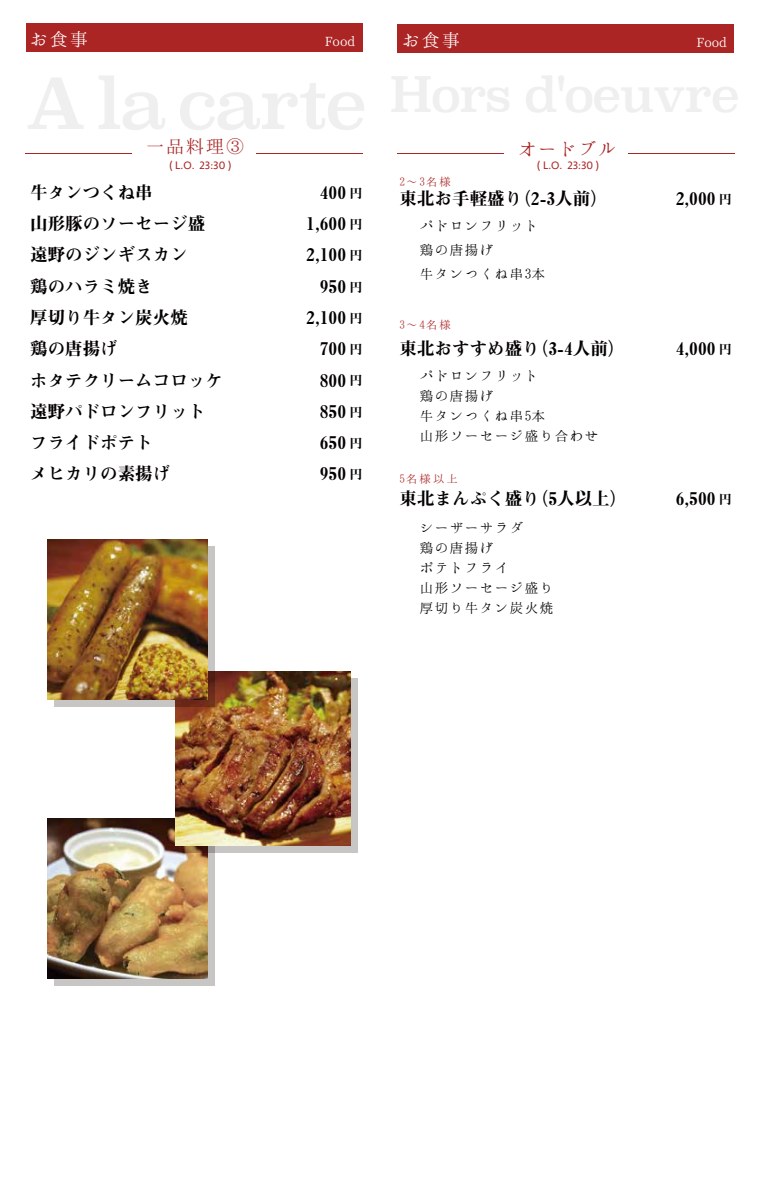
<style>
.page{position:relative;width:766px;height:1197px;background:#fff}
.page>*{position:absolute;margin:0;border:0;box-sizing:border-box;transform-origin:0 0}
.t1{font:20px "Hannari Mincho";color:#aa2524}
.t2{font:20px "Hannari Mincho";color:#fff}
.t3{font:17.5px/31.2px "Midashi Min Pro MA31";color:#040000}
.t4{font:15px/20px "Hannari Mincho";color:#040000}
.t5{font:12.5px "Hannari Mincho";letter-spacing:.075em;color:#aa2524}
.t6{font:12.5px "Midashi Min Pro MA31";color:#040000}
.t7{font:12.5px "Noto Serif CJ Kjp";color:#fff}
.t8{font:11.25px "Seravek";color:#aa2524}
</style>
<div class="page">
<div style="left:55px;top:825px;width:160px;height:160px;background:linear-gradient(to right,#c8c5c5,#c8c5c5)"></div>
<img style="left:48px;top:818px;width:160px;height:160px">
<svg style="left:183px;top:678px;width:174px;height:174px;background:#bdb1aa"></svg>
<img style="left:176px;top:671px;width:174px;height:174px">
<svg style="left:55px;top:546px;width:160px;height:160px;background:#ae9c96"></svg>
<img style="left:48px;top:539px;width:160px;height:160px">
<hr style="left:26px;top:153px;width:106px;height:1px;background:#aa2524">
<hr style="left:256px;top:153px;width:106px;height:1px;background:#aa2524">
<div style="left:26px;top:23px;width:336px;height:29px;background:#aa2524"></div>
<hr style="left:397px;top:154px;width:106px;height:1px;background:#aa2524">
<hr style="left:627px;top:154px;width:107px;height:1px;background:#aa2524">
<div style="left:397px;top:24px;width:337px;height:28px;background:#aa2524"></div>
<p class="t2" style="left:30px;top:29px;width:61px">お食事</p>
<p class="t7" style="left:324px;top:35px;width:32px">Food</p>
<p class="t1" style="left:146px;top:135px;width:101px">一品料理③</p>
<p class="t8" style="left:169px;top:156px;width:64px">( L.O. 23:30 )</p>
<p class="t3" style="left:30px;top:175px;width:194px">牛タンつくね串<br>山形豚のソーセージ盛遠野のジンギスカン<br>鶏のハラミ焼き<br>厚切り牛タン炭火焼<br>鶏の唐揚げ<br>ホタテクリームコロッケ遠野パドロンフリットフライドポテト<br>メヒカリの素揚げ</p>
<p class="t3" style="left:306px;top:175px;width:41px;text-align:right">400<br>1,600<br>2,100<br>950<br>2,100<br>700<br>800<br>850<br>650<br>950</p>
<p class="t6" style="left:350px;top:183px;width:14px">円</p>
<p class="t6" style="left:350px;top:215px;width:14px">円</p>
<p class="t6" style="left:350px;top:246px;width:14px">円</p>
<p class="t6" style="left:350px;top:277px;width:14px">円</p>
<p class="t6" style="left:350px;top:308px;width:14px">円</p>
<p class="t6" style="left:350px;top:340px;width:14px">円</p>
<p class="t6" style="left:350px;top:371px;width:14px">円</p>
<p class="t6" style="left:350px;top:402px;width:14px">円</p>
<p class="t6" style="left:350px;top:433px;width:14px">円</p>
<p class="t6" style="left:350px;top:465px;width:14px">円</p>
<p class="t2" style="left:401px;top:29px;width:61px">お食事</p>
<p class="t7" style="left:696px;top:35px;width:32px">Food</p>
<p class="t1" style="left:518px;top:139px;width:101px">オードブル</p>
<p class="t5" style="left:399px;top:175px;width:54px">2～3名様</p>
<p class="t8" style="left:536px;top:156px;width:64px">( L.O. 23:30 )</p>
<p class="t3" style="left:399px;top:181px;width:210px">東北お手軽盛り（2-3人前）</p>
<p class="t4" style="left:419px;top:213px;width:128px;line-height:23.8px">パドロンフリット鶏の唐揚げ<br>牛タンつくね串3本</p>
<p class="t5" style="left:399px;top:318px;width:54px">3～4名様</p>
<p class="t3" style="left:399px;top:331px;width:227px">東北おすすめ盛り（3-4人前）</p>
<p class="t4" style="left:419px;top:365px;width:181px">パドロンフリット<br>鶏の唐揚げ<br>牛タンつくね串5本<br>山形ソーセージ盛り合わせ</p>
<p class="t5" style="left:399px;top:472px;width:61px">5名様以上</p>
<p class="t3" style="left:399px;top:481px;width:229px">東北まんぷく盛り（5人以上）</p>
<p class="t4" style="left:419px;top:517px;width:136px">シーザーサラダ<br>鶏の唐揚げ<br>ポテトフライ<br>山形ソーセージ盛り厚切り牛タン炭火焼</p>
<p class="t3" style="left:675px;top:181px;width:41px">2,000</p>
<p class="t6" style="left:719px;top:190px;width:14px">円</p>
<p class="t3" style="left:675px;top:331px;width:41px">4,000</p>
<p class="t6" style="left:719px;top:340px;width:14px">円</p>
<p class="t3" style="left:675px;top:481px;width:41px">6,500</p>
<p class="t6" style="left:719px;top:490px;width:14px">円</p>
</div>
